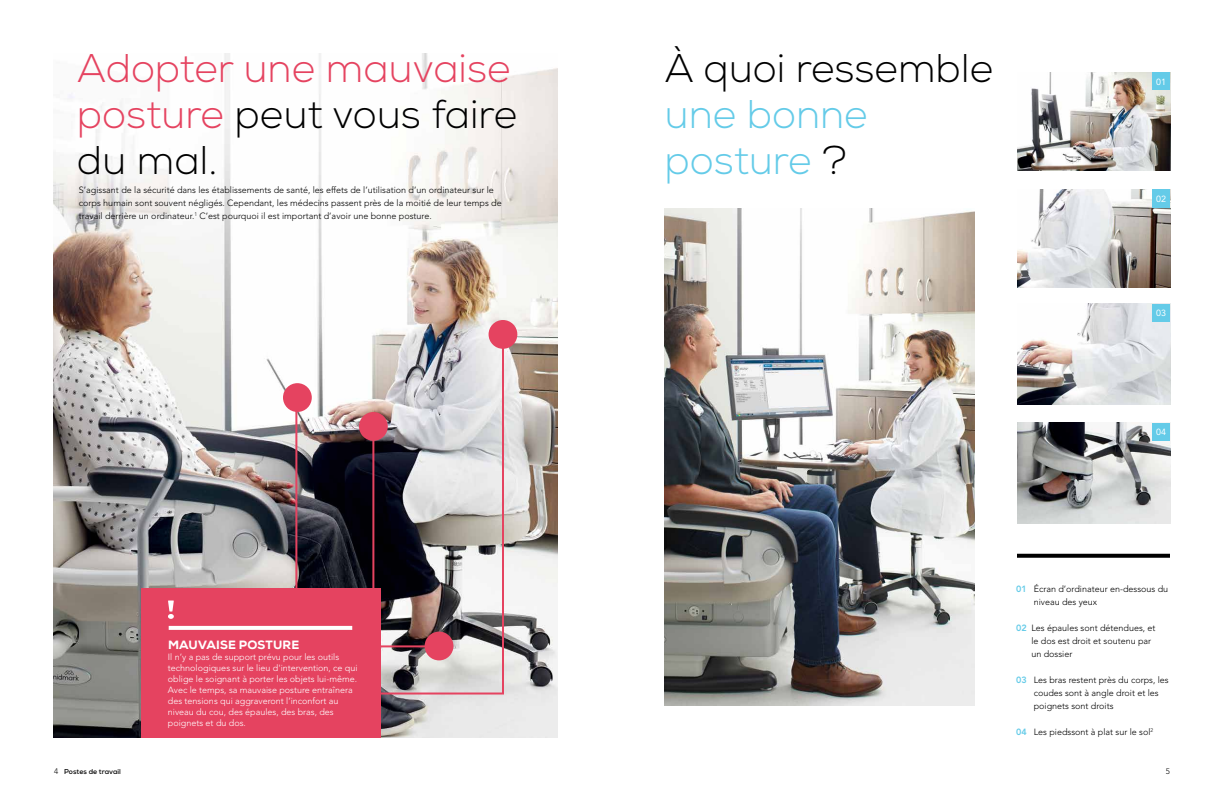
<style>
.page{position:relative;width:1224px;height:792px;background:#fff}
.page>*{position:absolute;margin:0;border:0;box-sizing:border-box;transform-origin:0 0}
.t1{font:300 40px/46px "Nexa";color:#e54360}
.t2{font:300 40px/46px "Nexa";color:#64cbe8}
.t3{font:300 40px "Nexa";color:#000}
.t4{font:800 12px "Nexa";letter-spacing:.015em;color:#fff}
.t5{font:300 9px/13px "Avenir LT Std";color:#000}
.t6{font:300 9px/11px "Avenir LT Std";color:#fff}
.t7{font:8.9px "Avenir LT Std";color:#fff}
.t8{font:300 8px "Avenir LT Std";color:#000}
.t9{font:700 7px "Nexa";letter-spacing:-.005em;color:#000}
.s1{color:#000}
.s2{font-weight:800;color:#64cbe8}
.s3{font-family:"Avenir LT Std";font-weight:300;font-size:8px}
</style>
<div class="page">
<img style="left:54px;top:54px;width:504px;height:684px">
<img style="left:1017px;top:72px;width:153px;height:99px">
<img style="left:1017px;top:189px;width:153px;height:99px">
<img style="left:1017px;top:304px;width:153px;height:101px">
<img style="left:1017px;top:423px;width:153px;height:101px">
<svg style="left:1017px;top:554px;width:153px;height:4px"></svg>
<div style="left:1152px;top:72px;width:18px;height:18px;background:#64cbe8"></div>
<div style="left:1152px;top:189px;width:18px;height:18px;background:#64cbe8"></div>
<div style="left:1152px;top:304px;width:18px;height:18px;background:#64cbe8"></div>
<div style="left:1152px;top:423px;width:18px;height:18px;background:#64cbe8"></div>
<img style="left:665px;top:208px;width:310px;height:498px">
<svg style="left:254px;top:342px;width:251px;height:354px"></svg>
<div style="left:283px;top:383px;width:29px;height:29px;background:#e54360;border-radius:50%"></div>
<div style="left:359px;top:412px;width:29px;height:29px;background:#e54360;border-radius:50%"></div>
<div style="left:425px;top:632px;width:28px;height:28px;background:#e54360;border-radius:50%"></div>
<div style="left:489px;top:320px;width:28px;height:29px;background:#e54360;border-radius:50%"></div>
<hr style="left:206px;top:645px;width:220px;height:2px;background:#e54360">
<hr style="left:295px;top:403px;width:2px;height:242px;background:#e54360">
<hr style="left:372px;top:428px;width:2px;height:242px;background:#e54360">
<div style="left:141px;top:589px;width:239px;height:149px;background:#e54360"></div>
<svg style="left:169px;top:626px;width:183px;height:4px"></svg>
<svg style="left:168px;top:601px;width:6px;height:18px"></svg>
<h1 class="t1" style="left:77px;top:46px;width:442px">Adopter une mauvaise posture <span class="s1">peut vous faire du mal.</span></h1>
<p class="t5" style="left:79px;top:184px;width:424px">S’agissant de la sécurité dans les établissements de santé, les effets de l’utilisation d’un ordinateur sur le corps humain sont souvent négligés. Cependant, les médecins passent près de la moitié de leur temps de travail derrière un ordinateur.<sup>1</sup> C’est pourquoi il est important d’avoir une bonne posture.</p>
<h2 class="t4" style="left:168px;top:637px;width:133px">MAUVAISE POSTURE</h2>
<p class="t6" style="left:168px;top:651px;width:191px">Il n’y a pas de support prévu pour les outils technologiques sur le lieu d'intervention, ce qui oblige le soignant à porter les objets lui-même.<br>Avec le temps, sa mauvaise posture entraînera des tensions qui aggraveront l’inconfort au niveau du cou, des épaules, des bras, des poignets et du dos.</p>
<h1 class="t3" style="left:665px;top:44px;width:330px">À quoi ressemble</h1>
<h1 class="t2" style="left:665px;top:92px;width:205px">une bonne posture <span class="s1">?</span></h1>
<p class="t7" style="left:1156px;top:76px;width:11px">01</p>
<p class="t7" style="left:1156px;top:193px;width:11px">02</p>
<p class="t7" style="left:1156px;top:308px;width:11px">03</p>
<p class="t7" style="left:1156px;top:427px;width:11px">04</p>
<p class="t5" style="left:1034px;top:582px;width:136px;text-indent:-18px"><span class="s2">01</span> Écran d’ordinateur en-dessous du niveau des yeux</p>
<p class="t5" style="left:1031px;top:621px;width:126px;text-indent:-15px"><span class="s2">02</span> Les épaules sont détendues, et le dos est droit et soutenu par un dossier</p>
<p class="t5" style="left:1034px;top:673px;width:137px;text-indent:-18px"><span class="s2">03</span> Les bras restent près du corps, les coudes sont à angle droit et les poignets sont droits</p>
<p class="t5" style="left:1016px;top:725px;width:139px"><span class="s2">04</span> Les piedssont à plat sur le sol<sup>2</sup></p>
<p class="t9" style="left:54px;top:767px;width:68px"><span class="s3">4</span> Postes de travail</p>
<p class="t8" style="left:1166px;top:767px;width:6px">5</p>
</div>
